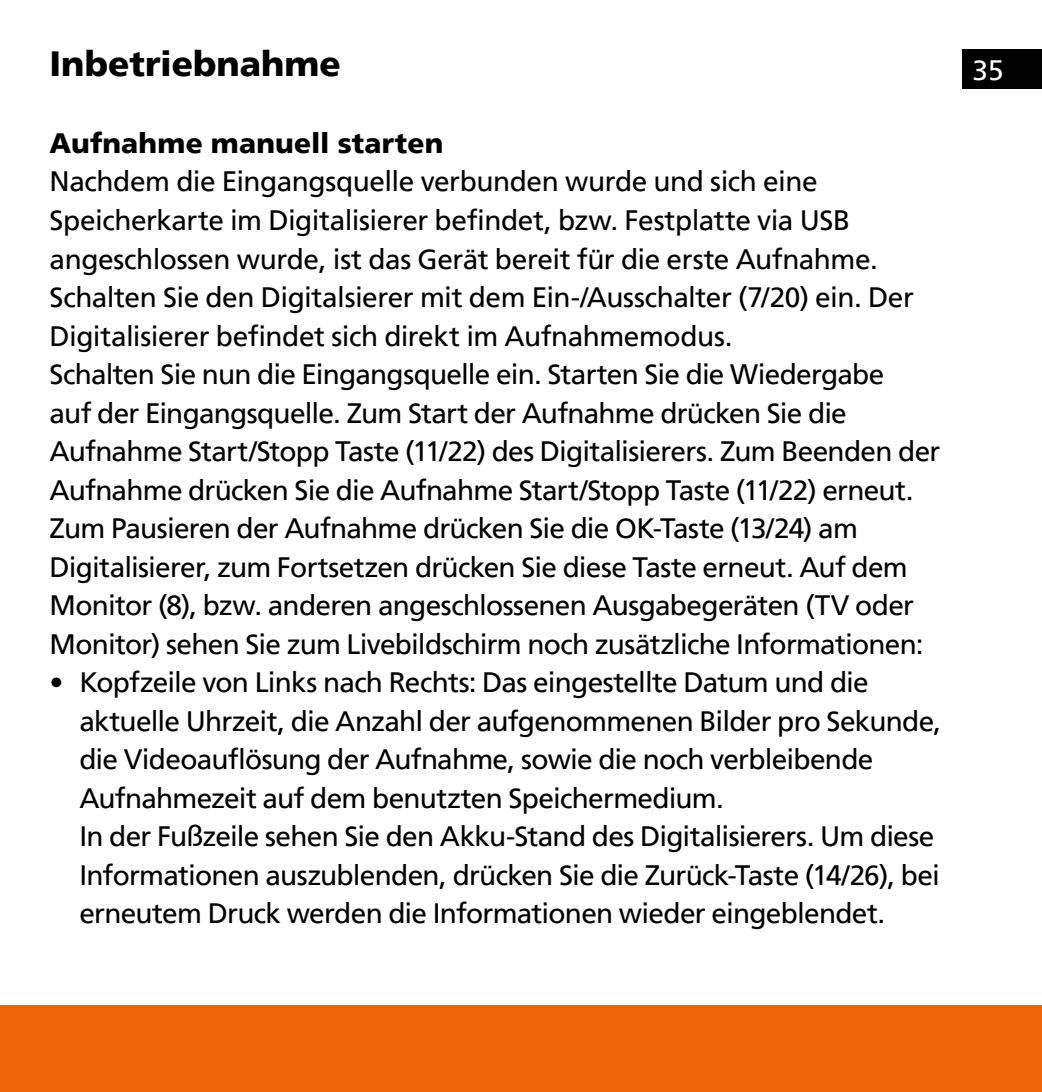
<style>
.page{position:relative;width:1042px;height:1092px;background:#fff}
.page>*{position:absolute;margin:0;border:0;box-sizing:border-box;transform-origin:0 0}
.t1{font:900 35px "Frutiger LT";color:#000}
.t2{font:28px/38.5px "Frutiger LT";letter-spacing:-.025em;color:#000}
.t3{font:900 28px "Frutiger LT";letter-spacing:.005em;color:#000}
.t4{font:28px "Frutiger LT";color:#fff}
</style>
<div class="page">
<div style="left:0;top:1005px;width:1042px;height:86px;background:#ec6608"></div>
<div style="left:962px;top:50px;width:80px;height:39px;background:#000"></div>
<p class="t1" style="left:50px;top:42px;width:293px">Inbetriebnahme</p>
<p class="t4" style="left:972px;top:54px;width:33px">35</p>
<p class="t3" style="left:50px;top:126px;width:395px">Aufnahme manuell starten</p>
<p class="t2" style="left:50px;top:163px;width:892px">Nachdem die Eingangsquelle verbunden wurde und sich eine Speicherkarte im Digitalisierer befindet, bzw. Festplatte via USB angeschlossen wurde, ist das Gerät bereit für die erste Aufnahme.<br>Schalten Sie den Digitalsierer mit dem Ein-/Ausschalter (7/20) ein. Der Digitalisierer befindet sich direkt im Aufnahmemodus.<br>Schalten Sie nun die Eingangsquelle ein. Starten Sie die Wiedergabe<br>auf der Eingangsquelle. Zum Start der Aufnahme drücken Sie die Aufnahme Start/Stopp Taste (11/22) des Digitalisierers. Zum Beenden der Aufnahme drücken Sie die Aufnahme Start/Stopp Taste (11/22) erneut.<br>Zum Pausieren der Aufnahme drücken Sie die OK-Taste (13/24) am Digitalisierer, zum Fortsetzen drücken Sie diese Taste erneut. Auf dem Monitor (8), bzw. anderen angeschlossenen Ausgabegeräten (TV oder Monitor) sehen Sie zum Livebildschirm noch zusätzliche Informationen:</p>
<p class="t2" style="left:79px;top:663px;width:863px;text-indent:-30px">• Kopfzeile von Links nach Rechts: Das eingestellte Datum und die aktuelle Uhrzeit, die Anzahl der aufgenommenen Bilder pro Sekunde, die Videoauflösung der Aufnahme, sowie die noch verbleibende Aufnahmezeit auf dem benutzten Speichermedium.<br>In der Fußzeile sehen Sie den Akku-Stand des Digitalisierers. Um diese Informationen auszublenden, drücken Sie die Zurück-Taste (14/26), bei erneutem Druck werden die Informationen wieder eingeblendet.</p>
</div>
